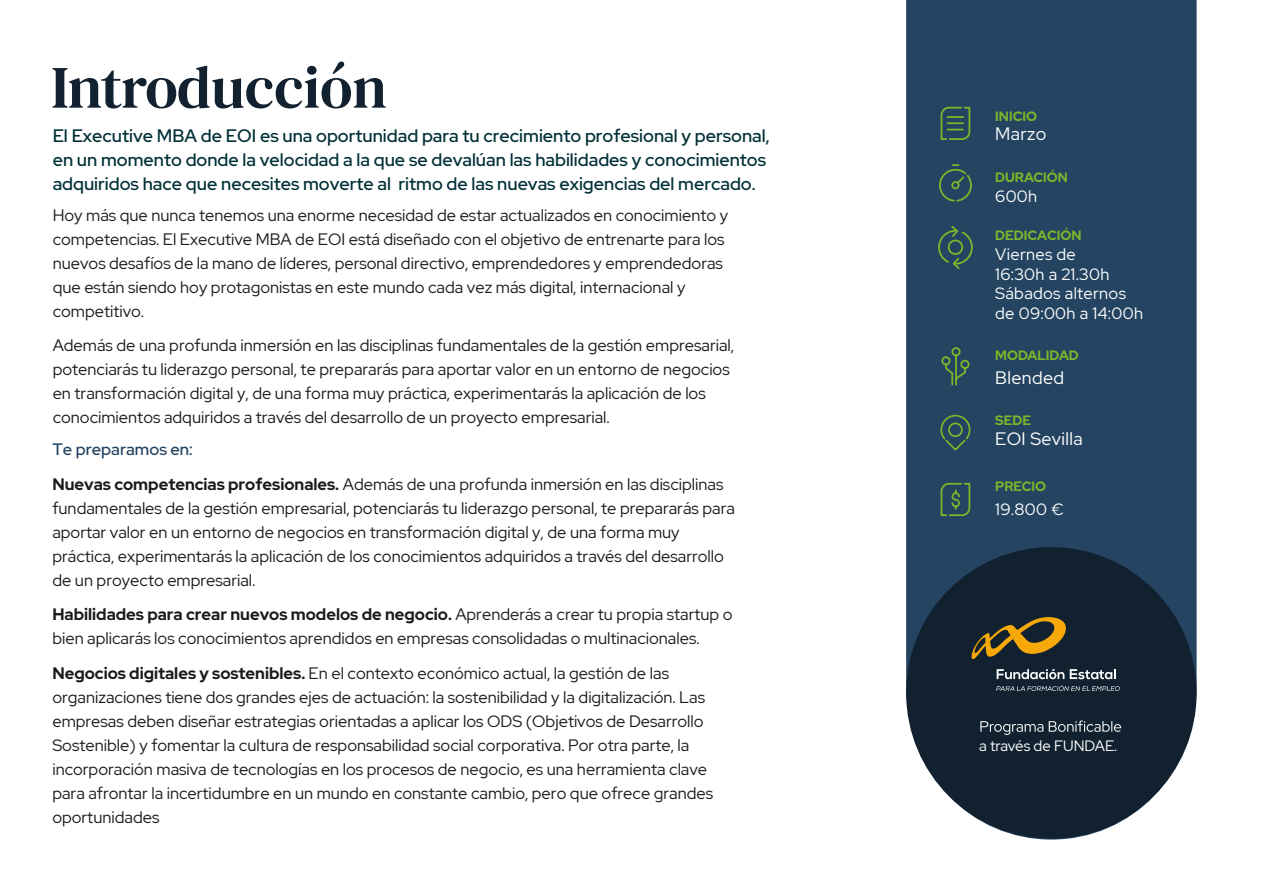
<style>
.page{position:relative;width:1263px;height:893px;background:#fff}
.page>*{position:absolute;margin:0;border:0;box-sizing:border-box;transform-origin:0 0}
.t1{font:59.85px "DM Serif Text";color:#11212f}
.t2{font:500 18px/24px "Red Hat Display";color:#002f36}
.t3{font:18px "Red Hat Display";letter-spacing:.02em;color:#fff}
.t4{font:16.5px/24px "Red Hat Display";color:#1a1a1a}
.t5{font:16.5px/19.8px "Red Hat Display";letter-spacing:.02em;color:#fff}
.t6{font:15px "Red Hat Display";color:#fff}
.t7{font:700 13.5px "Red Hat Display";color:#79b82b}
.s1{font-weight:500;color:#254461}
.s2{font-weight:700}
</style>
<div class="page">
<div style="left:906px;top:0;width:290px;height:840px;background:#254461"></div>
<div style="left:906px;top:547px;width:290px;height:292px;background:#11212f;border-radius:50%"></div>
<svg style="left:940px;top:106px;width:31px;height:35px"></svg>
<svg style="left:938px;top:163px;width:35px;height:40px"></svg>
<svg style="left:940px;top:482px;width:31px;height:35px"></svg>
<svg style="left:940px;top:346px;width:30px;height:41px"></svg>
<svg style="left:939px;top:414px;width:32px;height:38px"></svg>
<svg style="left:980px;top:720px;width:141px;height:15px"></svg>
<svg style="left:997px;top:669px;width:67px;height:10px"></svg>
<svg style="left:1070px;top:669px;width:45px;height:10px"></svg>
<svg style="left:996px;top:685px;width:124px;height:6px"></svg>
<svg style="left:971px;top:617px;width:95px;height:42px"></svg>
<svg style="left:937px;top:224px;width:37px;height:47px;background:#325757"></svg>
<h1 class="t1" style="left:51px;top:53px;width:337px">Introducción</h1>
<p class="t2" style="left:53px;top:123px;width:718px">El Executive MBA de EOI es una oportunidad para tu crecimiento profesional y personal, en un momento donde la velocidad a la que se devalúan las habilidades y conocimientos adquiridos hace que necesites moverte al ritmo de las nuevas exigencias del mercado.</p>
<p class="t4" style="left:53px;top:203px;width:677px">Hoy más que nunca tenemos una enorme necesidad de estar actualizados en conocimiento y competencias. El Executive MBA de EOI está diseñado con el objetivo de entrenarte para los nuevos desafíos de la mano de líderes, personal directivo, emprendedores y emprendedoras que están siendo hoy protagonistas en este mundo cada vez más digital, internacional y competitivo.</p>
<p class="t4" style="left:53px;top:333px;width:683px">Además de una profunda inmersión en las disciplinas fundamentales de la gestión empresarial, potenciarás tu liderazgo personal, te prepararás para aportar valor en un entorno de negocios en transformación digital y, de una forma muy práctica, experimentarás la aplicación de los conocimientos adquiridos a través del desarrollo de un proyecto empresarial.</p>
<p class="t4" style="left:52px;top:432px;width:672px;line-height:34.5px"><span class="s1">Te preparamos en:<br></span><span class="s2">Nuevas competencias profesionales.</span> Además de una profunda inmersión en las disciplinas</p>
<p class="t4" style="left:52px;top:496px;width:684px">fundamentales de la gestión empresarial, potenciarás tu liderazgo personal, te prepararás para aportar valor en un entorno de negocios en transformación digital y, de una forma muy práctica, experimentarás la aplicación de los conocimientos adquiridos a través del desarrollo de un proyecto empresarial.</p>
<p class="t4" style="left:52px;top:602px;width:682px"><span class="s2">Habilidades para crear nuevos modelos de negocio.</span> Aprenderás a crear tu propia startup o bien aplicarás los conocimientos aprendidos en empresas consolidadas o multinacionales.</p>
<p class="t4" style="left:52px;top:661px;width:662px"><span class="s2">Negocios digitales y sostenibles.</span> En el contexto económico actual, la gestión de las organizaciones tiene dos grandes ejes de actuación: la sostenibilidad y la digitalización. Las empresas deben diseñar estrategias orientadas a aplicar los ODS (Objetivos de Desarrollo Sostenible) y fomentar la cultura de responsabilidad social corporativa. Por otra parte, la incorporación masiva de tecnologías en los procesos de negocio, es una herramienta clave para afrontar la incertidumbre en un mundo en constante cambio, pero que ofrece grandes oportunidades</p>
<p class="t7" style="left:995px;top:107px;width:43px">INICIO</p>
<p class="t3" style="left:995px;top:122px;width:53px">Marzo</p>
<p class="t7" style="left:995px;top:168px;width:74px">DURACIÓN</p>
<p class="t5" style="left:995px;top:186px;width:43px">600h</p>
<p class="t7" style="left:995px;top:227px;width:88px">DEDICACIÓN</p>
<p class="t5" style="left:995px;top:244px;width:149px">Viernes de<br>16:30h a 21.30h<br>Sábados alternos de 09:00h a 14:00h</p>
<p class="t7" style="left:995px;top:347px;width:85px">MODALIDAD</p>
<p class="t3" style="left:995px;top:366px;width:70px">Blended</p>
<p class="t7" style="left:995px;top:412px;width:37px">SEDE</p>
<p class="t3" style="left:995px;top:427px;width:89px">EOI Sevilla</p>
<p class="t7" style="left:995px;top:477px;width:52px">PRECIO</p>
<p class="t5" style="left:995px;top:499px;width:70px">19.800 €</p>
<p class="t6" style="left:979px;top:736px;width:140px">a través de FUNDAE.</p>
</div>
